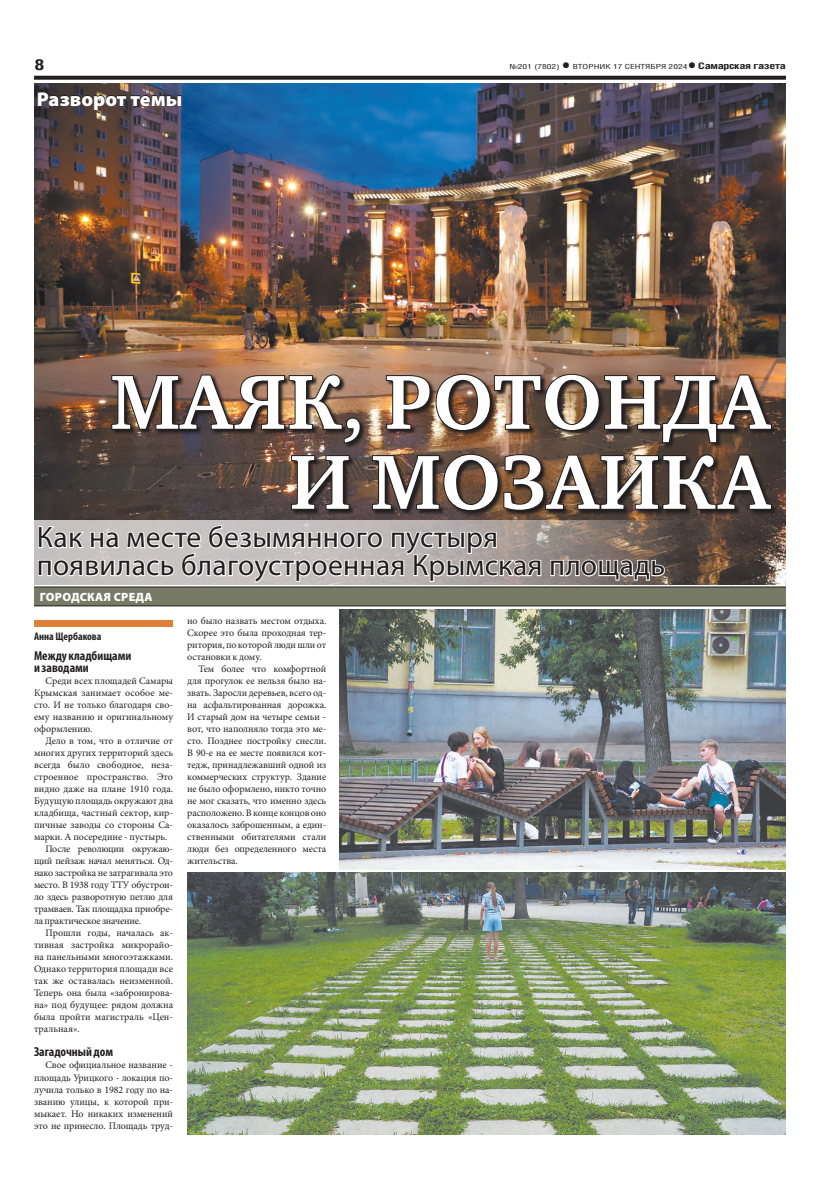
<style>
.page{position:relative;width:820px;height:1191px;background:#fff}
.page>*{position:absolute;margin:0;border:0;box-sizing:border-box;transform-origin:0 0}
.t1{font:700 78.5px/80px "Charter C";letter-spacing:.01em;color:#fff;text-align:right}
.t2{font:29.5px/28px "Myriad Pro";letter-spacing:.01em;color:#231f20}
.t3{font:900 20px "Myriad Pro";color:#fff}
.t4{font:700 15px "Helios Cond";color:#231f20;scale:1.4 1}
.t5{font:700 condensed 13px/12px "Myriad Pro";color:#231f20}
.t6{font:900 12px "Myriad Pro";letter-spacing:.02em;color:#fff}
.t7{font:700 condensed 11px "Myriad Pro";color:#231f20}
.t8{font:10px/12px "Minion Pro";letter-spacing:-.005em;color:#231f20;text-align:justify}
.t9{font:700 9px "Helios Cond";letter-spacing:-.02em;color:#231f20;scale:1.4 1}
.t10{font:7px "Helios Cond";color:#231f20;scale:1.4 1}
.s1{font-weight:700;font-size:16px}
.s2{font-size:16px}
</style>
<div class="page">
<svg style="left:34px;top:76px;width:751px;height:4px;background:#322f2f"></svg>
<div style="left:34px;top:587px;width:751px;height:19px;background:#777a65"></div>
<hr style="left:34px;top:587px;width:751px;height:1px;background:#231f20">
<hr style="left:34px;top:605px;width:751px;height:1px;background:#231f20">
<div style="left:34px;top:620px;width:139px;height:7px;background:#de8138"></div>
<img style="left:34px;top:83px;width:751px;height:437px">
<img style="left:340px;top:609px;width:445px;height:260px">
<img style="left:187px;top:872px;width:598px;height:262px">
<svg style="left:111px;top:374px;width:666px;height:143px;background:#604e45"></svg>
<img style="left:110px;top:373px;width:251px;height:72px">
<img style="left:384px;top:373px;width:388px;height:71px">
<svg style="left:290px;top:454px;width:60px;height:57px;background:#3f3432"></svg>
<svg style="left:371px;top:453px;width:401px;height:59px;background:#45362e"></svg>
<svg style="left:34px;top:520px;width:751px;height:64px;background:#766860"></svg>
<svg style="left:37px;top:523px;width:505px;height:61px"></svg>
<svg style="left:549px;top:558px;width:117px;height:23px"></svg>
<svg style="left:37px;top:75px;width:145px;height:38px;background:#585054"></svg>
<h3 class="t4" style="left:34px;top:55px;width:9px">8</h3>
<p class="t10" style="left:509px;top:63px;width:128px">№201 (7802) <span class="s1">•</span> вторник 17 сентября 2024</p>
<p class="t9" style="left:687px;top:61px;width:72px"><span class="s2">•</span> Самарская газета</p>
<h3 class="t3" style="left:37px;top:87px;width:147px">Разворот темы</h3>
<h1 class="t1" style="left:110px;top:363px;width:660px">Маяк, ротонда и мозаика</h1>
<h2 class="t2" style="left:37px;top:523px;width:629px">Как на месте безымянного пустыря<br>появилась благоустроенная Крымская площадь</h2>
<p class="t6" style="left:40px;top:590px;width:114px">Городская среда</p>
<p class="t7" style="left:34px;top:630px;width:69px">Анна Щербакова</p>
<h3 class="t5" style="left:34px;top:649px;width:99px">Между кладбищами и заводами</h3>
<p class="t8" style="left:34px;top:675px;width:140px;text-indent:11px">Среди всех площадей Самары Крымская занимает особое ме&shy;сто. И не только благодаря сво&shy;ему названию и оригинальному оформлению.</p>
<p class="t8" style="left:45px;top:735px;width:129px">Дело в том, что в отличие от</p>
<p class="t8" style="left:34px;top:747px;width:140px">многих других территорий здесь</p>
<p class="t8" style="left:34px;top:759px;width:140px">всегда было свободное, неза-</p>
<p class="t8" style="left:34px;top:771px;width:140px">строенное пространство. Это</p>
<p class="t8" style="left:34px;top:783px;width:140px">видно даже на плане 1910 года.</p>
<p class="t8" style="left:34px;top:795px;width:140px">Будущую площадь окружают два</p>
<p class="t8" style="left:34px;top:807px;width:140px">кладбища, частный сектор, кир-</p>
<p class="t8" style="left:34px;top:819px;width:140px">пичные заводы со стороны Са-</p>
<p class="t8" style="left:34px;top:831px;width:135px">марки. А посередине - пустырь.</p>
<p class="t8" style="left:45px;top:843px;width:129px">После революции окружаю-</p>
<p class="t8" style="left:34px;top:855px;width:140px">щий пейзаж начал меняться. Од-</p>
<p class="t8" style="left:34px;top:867px;width:140px">нако застройка не затрагивала это</p>
<p class="t8" style="left:34px;top:879px;width:140px">место. В 1938 году ТТУ обустрои-</p>
<p class="t8" style="left:34px;top:891px;width:140px">ло здесь разворотную петлю для</p>
<p class="t8" style="left:34px;top:903px;width:140px">трамваев. Так площадка приобре-</p>
<p class="t8" style="left:34px;top:915px;width:108px">ла практическое значение.</p>
<p class="t8" style="left:45px;top:927px;width:129px">Прошли годы, началась ак-</p>
<p class="t8" style="left:34px;top:939px;width:140px">тивная застройка микрорайо-</p>
<p class="t8" style="left:34px;top:951px;width:140px">на панельными многоэтажками.</p>
<p class="t8" style="left:34px;top:963px;width:140px">Однако территория площади все</p>
<p class="t8" style="left:34px;top:975px;width:140px">так же оставалась неизменной.</p>
<p class="t8" style="left:34px;top:987px;width:140px">Теперь она была «забронирова-</p>
<p class="t8" style="left:34px;top:999px;width:140px">на» под будущее: рядом должна</p>
<p class="t8" style="left:34px;top:1011px;width:140px">была пройти магистраль «Цен-</p>
<p class="t8" style="left:34px;top:1023px;width:47px">тральная».</p>
<h3 class="t5" style="left:34px;top:1045px;width:80px">Загадочный дом</h3>
<p class="t8" style="left:34px;top:1059px;width:140px;text-indent:11px">Свое официальное название - площадь Урицкого - локация по&shy;лучила только в 1982 году по на&shy;званию улицы, к которой при&shy;мыкает. Но никаких изменений это не принесло. Площадь труд-</p>
<p class="t8" style="left:187px;top:615px;width:140px">но было назвать местом отдыха.<br>Скорее это была проходная тер&shy;ритория, по которой люди шли от остановки к дому.</p>
<p class="t8" style="left:187px;top:663px;width:140px;text-indent:11px">Тем более что комфортной для прогулок ее нельзя было на&shy;звать. Заросли деревьев, всего од&shy;на асфальтированная дорожка.<br>И старый дом на четыре семьи - вот, что наполняло тогда это ме&shy;сто. Позднее постройку снесли.<br>В 90-е на ее месте появился кот&shy;тедж, принадлежавший одной из коммерческих структур. Здание не было оформлено, никто точно не мог сказать, что именно здесь расположено. В конце концов оно оказалось заброшенным, а един&shy;ственными обитателями стали люди без определенного места жительства.</p>
</div>
